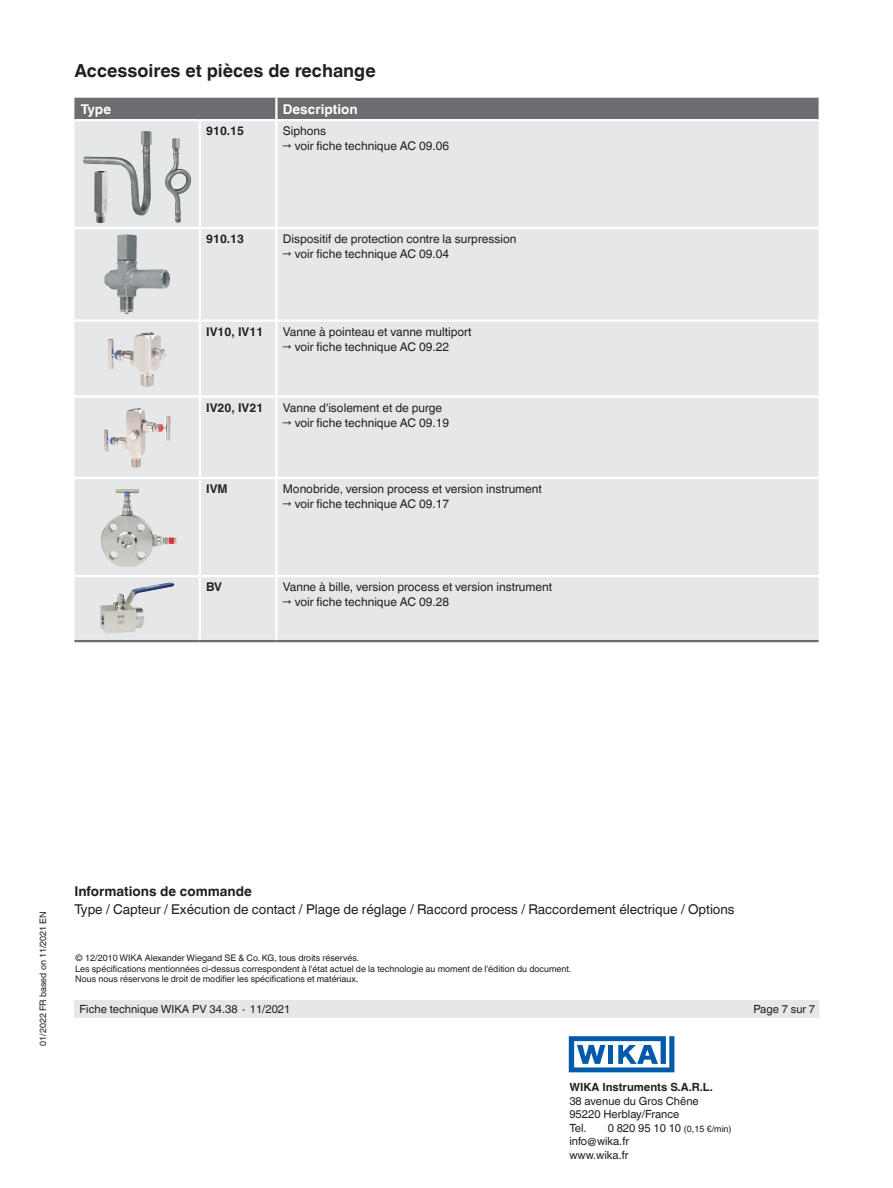
<style>
.page{position:relative;width:893px;height:1188px;background:#fff}
.page>*{position:absolute;margin:0;border:0;box-sizing:border-box;transform-origin:0 0}
.t1{font:700 18px "Helvetica World";color:#231f20}
.t2{font:13.5px "Helvetica World";color:#231f20}
.t3{font:700 13.5px "Helvetica World";color:#231f20}
.t4{font:700 13.5px "Helvetica World";color:#fff}
.t5{font:12px "Helvetica World";color:#231f20}
.t6{font:700 12px "Helvetica World";color:#231f20}
.t7{font:11.25px/13.5px "Helvetica World";color:#231f20}
.t8{font:700 11.25px "Helvetica World";color:#231f20}
.t9{font:9px/10.5px "Helvetica World";color:#231f20}
.s1{font-size:11.25px}
</style>
<div class="page">
<div style="left:74px;top:1000px;width:745px;height:18px;background:#e6e7e9"></div>
<svg style="left:569px;top:1036px;width:105px;height:36px"></svg>
<div style="left:74px;top:98px;width:745px;height:21px;background:#6c6d70"></div>
<div style="left:74px;top:121px;width:745px;height:519px;background:#e6e7e9"></div>
<hr style="left:199px;top:121px;width:2px;height:106px;background:#fff">
<hr style="left:275px;top:121px;width:3px;height:106px;background:#fff">
<hr style="left:74px;top:227px;width:126px;height:2px;background:#fff">
<hr style="left:200px;top:227px;width:76px;height:2px;background:#fff">
<hr style="left:199px;top:229px;width:2px;height:90px;background:#fff">
<hr style="left:276px;top:227px;width:543px;height:2px;background:#fff">
<hr style="left:275px;top:229px;width:3px;height:90px;background:#fff">
<hr style="left:74px;top:319px;width:126px;height:3px;background:#fff">
<hr style="left:200px;top:319px;width:76px;height:3px;background:#fff">
<hr style="left:199px;top:322px;width:2px;height:73px;background:#fff">
<hr style="left:276px;top:319px;width:543px;height:3px;background:#fff">
<hr style="left:275px;top:322px;width:3px;height:73px;background:#fff">
<hr style="left:74px;top:395px;width:126px;height:3px;background:#fff">
<hr style="left:200px;top:395px;width:76px;height:3px;background:#fff">
<hr style="left:199px;top:398px;width:2px;height:79px;background:#fff">
<hr style="left:276px;top:395px;width:543px;height:3px;background:#fff">
<hr style="left:275px;top:398px;width:3px;height:79px;background:#fff">
<hr style="left:74px;top:477px;width:126px;height:2px;background:#fff">
<hr style="left:200px;top:477px;width:76px;height:2px;background:#fff">
<hr style="left:199px;top:479px;width:2px;height:96px;background:#fff">
<hr style="left:276px;top:477px;width:543px;height:2px;background:#fff">
<hr style="left:275px;top:479px;width:3px;height:96px;background:#fff">
<hr style="left:74px;top:575px;width:126px;height:2px;background:#fff">
<hr style="left:200px;top:575px;width:76px;height:2px;background:#fff">
<hr style="left:199px;top:577px;width:2px;height:63px;background:#fff">
<hr style="left:276px;top:575px;width:543px;height:2px;background:#fff">
<hr style="left:275px;top:577px;width:3px;height:63px;background:#fff">
<hr style="left:275px;top:98px;width:3px;height:21px;background:#fff">
<hr style="left:74px;top:640px;width:126px;height:2px;background:#6c6d70">
<hr style="left:200px;top:640px;width:76px;height:2px;background:#6c6d70">
<hr style="left:276px;top:640px;width:543px;height:2px;background:#6c6d70">
<img style="left:83px;top:131px;width:69px;height:84px">
<img style="left:164px;top:138px;width:28px;height:85px">
<img style="left:94px;top:171px;width:14px;height:52px">
<img style="left:104px;top:234px;width:66px;height:80px">
<img style="left:127px;top:332px;width:20px;height:19px">
<img style="left:120px;top:408px;width:17px;height:29px">
<img style="left:100px;top:489px;width:76px;height:78px">
<img style="left:100px;top:582px;width:74px;height:52px">
<h1 class="t1" style="left:74px;top:60px;width:303px">Accessoires et pièces de rechange</h1>
<p class="t4" style="left:81px;top:101px;width:32px">Type</p>
<p class="t4" style="left:283px;top:101px;width:76px">Description</p>
<p class="t6" style="left:206px;top:124px;width:39px">910.15</p>
<p class="t5" style="left:283px;top:124px;width:45px">Siphons</p>
<p class="t5" style="left:283px;top:139px;width:168px">→ voir fiche technique AC 09.06</p>
<p class="t6" style="left:206px;top:232px;width:39px">910.13</p>
<p class="t5" style="left:283px;top:232px;width:235px">Dispositif de protection contre la surpression</p>
<p class="t5" style="left:283px;top:247px;width:168px">→ voir fiche technique AC 09.04</p>
<p class="t6" style="left:206px;top:324px;width:59px">IV10, IV11</p>
<p class="t5" style="left:283px;top:324px;width:190px">Vanne à pointeau et vanne multiport</p>
<p class="t5" style="left:283px;top:339px;width:168px">→ voir fiche technique AC 09.22</p>
<p class="t6" style="left:206px;top:400px;width:59px">IV20, IV21</p>
<p class="t5" style="left:283px;top:400px;width:161px">Vanne d'isolement et de purge</p>
<p class="t5" style="left:283px;top:415px;width:168px">→ voir fiche technique AC 09.19</p>
<p class="t6" style="left:206px;top:482px;width:23px">IVM</p>
<p class="t5" style="left:283px;top:482px;width:261px">Monobride, version process et version instrument</p>
<p class="t5" style="left:283px;top:497px;width:168px">→ voir fiche technique AC 09.17</p>
<p class="t6" style="left:206px;top:580px;width:17px">BV</p>
<p class="t5" style="left:283px;top:580px;width:271px">Vanne à bille, version process et version instrument</p>
<p class="t5" style="left:283px;top:595px;width:168px">→ voir fiche technique AC 09.28</p>
<p class="t9" style="left:38px;top:1046px;width:136px;rotate:-90deg">01/2022 FR based on 11/2021 EN</p>
<p class="t3" style="left:74px;top:884px;width:179px">Informations de commande</p>
<p class="t2" style="left:74px;top:902px;width:662px">Type / Capteur / Exécution de contact / Plage de réglage / Raccord process / Raccordement électrique / Options</p>
<p class="t9" style="left:75px;top:953px;width:498px">© 12/2010 WIKA Alexander Wiegand SE &amp; Co. KG, tous droits réservés.<br>Les spécifications mentionnées ci-dessus correspondent à l'état actuel de la technologie au moment de l'édition du document.<br>Nous nous réservons le droit de modifier les spécifications et matériaux.</p>
<p class="t7" style="left:80px;top:1003px;width:212px">Fiche technique WIKA PV 34.38 ∙ 11/2021</p>
<p class="t7" style="left:753px;top:1003px;width:63px">Page 7 sur 7</p>
<p class="t8" style="left:569px;top:1081px;width:145px">WIKA Instruments S.A.R.L.</p>
<p class="t7" style="left:569px;top:1094px;width:131px">38 avenue du Gros Chêne<br>95220 Herblay/France<br>Tel.</p>
<p class="t9" style="left:608px;top:1123px;width:125px"><span class="s1">0 820 95 10 10</span> (0,15 €/min)</p>
<p class="t7" style="left:569px;top:1134px;width:61px">info@wika.fr www.wika.fr</p>
</div>
